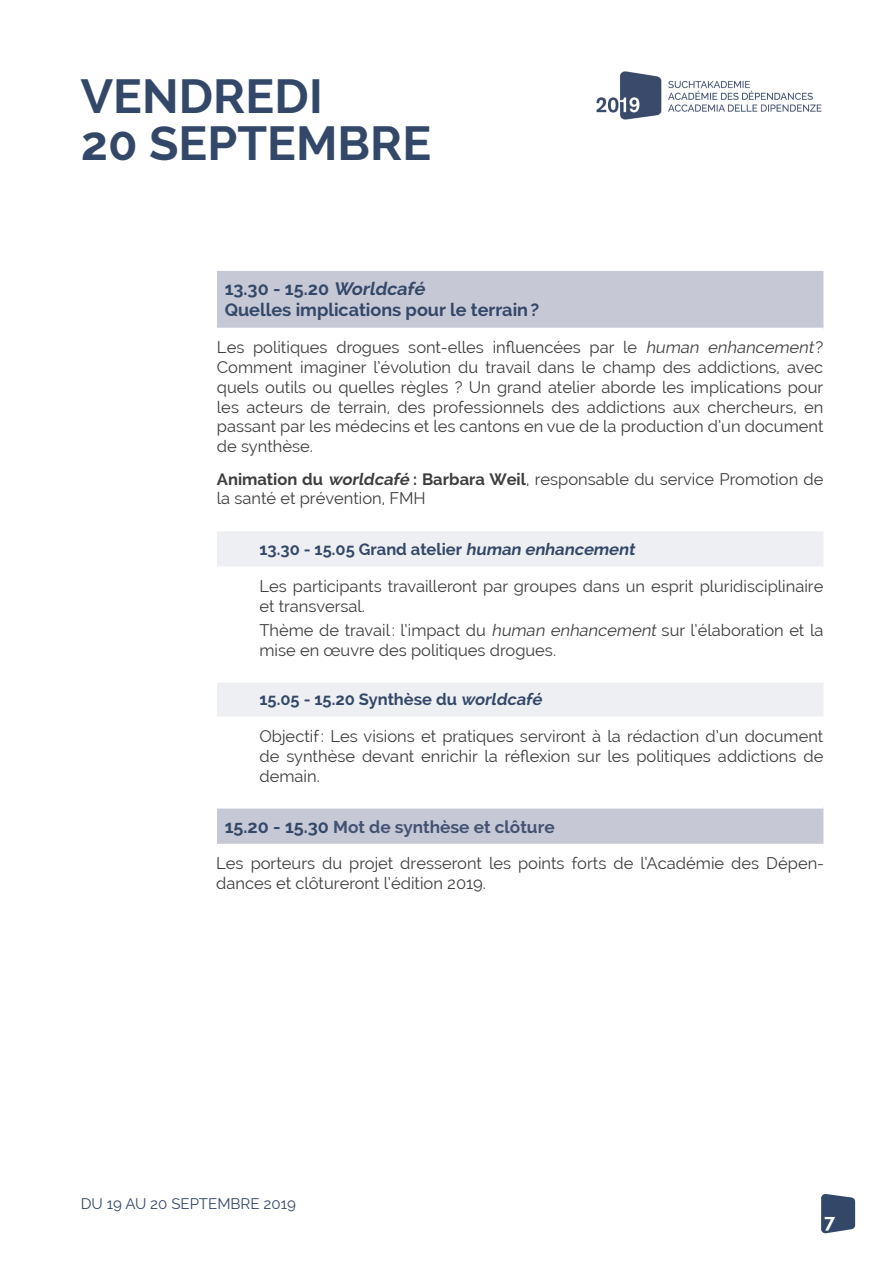
<style>
.page{position:relative;width:893px;height:1263px;background:#fff}
.page>*{position:absolute;margin:0;border:0;box-sizing:border-box;transform-origin:0 0}
.JOUR_ET_DATE{font:700 48px "Raleway";color:#334868}
.t1{font:700 19.5px "Raleway";color:#fff}
.TEXTE_CONTENU{font:700 18px "Raleway";color:#334868}
.HORAIRES_ET_TXT_BLEU{font:700 18px "Raleway";color:#334868}
.HORAIRES_ET_TXT_BLEU-2{font:700 17.25px "Raleway";color:#435373}
.TEXTE_CONTENU-2{font:16.5px/19.8px "Raleway";color:#3e3e3f}
.HORAIRES_ET_TXT_BLEU-3{font:700 16.5px "Raleway";color:#334868}
.t2{font:15px "Raleway";color:#334868}
.s1{font-style:italic}
.s2{font-weight:700}
.s3{font-weight:700;font-style:italic}
.s4{font-size:18px;color:#334868}
</style>
<div class="page">
<svg style="left:821px;top:1194px;width:34px;height:39px"></svg>
<img style="left:596px;top:71px;width:226px;height:49px">
<svg style="left:217px;top:271px;width:606px;height:573px"></svg>
<svg style="left:217px;top:531px;width:606px;height:185px"></svg>
<hr style="left:217px;top:328px;width:606px;height:3px;background:#fff">
<hr style="left:217px;top:528px;width:606px;height:3px;background:#fff">
<hr style="left:217px;top:566px;width:606px;height:3px;background:#fff">
<hr style="left:217px;top:680px;width:606px;height:3px;background:#fff">
<hr style="left:217px;top:716px;width:606px;height:3px;background:#fff">
<hr style="left:217px;top:805px;width:606px;height:3px;background:#fff">
<p class="JOUR_ET_DATE" style="left:81px;top:69px;width:243px">VENDREDI</p>
<p class="JOUR_ET_DATE" style="left:81px;top:115px;width:352px">20 SEPTEMBRE</p>
<p class="HORAIRES_ET_TXT_BLEU" style="left:225px;top:278px;width:205px">13.30 - 15.20 <span class="s1">Worldcafé</span></p>
<p class="TEXTE_CONTENU" style="left:225px;top:300px;width:316px">Quelles implications pour le terrain?</p>
<p class="TEXTE_CONTENU-2" style="left:217px;top:337px;width:608px;text-align:justify">Les politiques drogues sont-elles influencées par le <span class="s1">human enhancement</span>?<br>Comment imaginer l’évolution du travail dans le champ des addictions, avec quels outils ou quelles règles ? Un grand atelier aborde les implications pour les acteurs de terrain, des professionnels des addictions aux chercheurs, en passant par les médecins et les cantons en vue de la production d’un document de synthèse.</p>
<p class="TEXTE_CONTENU-2" style="left:217px;top:469px;width:608px"><span class="s2">Animation du</span> <span class="s3">worldcafé</span> <span class="s2">: Barbara Weil</span>, responsable du service Promotion de la santé et prévention, FMH</p>
<p class="HORAIRES_ET_TXT_BLEU-3" style="left:259px;top:539px;width:380px">13.30 - 15.05 Grand atelier <span class="s1">human enhancement</span></p>
<p class="TEXTE_CONTENU-2" style="left:259px;top:576px;width:565px">Les participants travailleront par groupes dans un esprit pluridisciplinaire et transversal.</p>
<p class="TEXTE_CONTENU-2" style="left:259px;top:620px;width:565px">Thème de travail: l’impact du <span class="s1">human enhancement</span> sur l’élaboration et la mise en œuvre des politiques drogues.</p>
<p class="HORAIRES_ET_TXT_BLEU-3" style="left:259px;top:690px;width:287px">15.05 - 15.20 Synthèse du <span class="s1">worldcafé</span></p>
<p class="TEXTE_CONTENU-2" style="left:259px;top:726px;width:565px;text-align:justify">Objectif: Les visions et pratiques serviront à la rédaction d’un document de synthèse devant enrichir la réflexion sur les politiques addictions de demain.</p>
<p class="HORAIRES_ET_TXT_BLEU-2" style="left:225px;top:816px;width:332px"><span class="s4">15.20 - 15.30</span> Mot de synthèse et clôture</p>
<p class="TEXTE_CONTENU-2" style="left:216px;top:853px;width:609px">Les porteurs du projet dresseront les points forts de l’Académie des Dépen&shy;dances et clôtureront l’édition 2019.</p>
<p class="t2" style="left:81px;top:1195px;width:217px">DU 19 AU 20 SEPTEMBRE 2019</p>
<p class="t1" style="left:824px;top:1210px;width:13px">7</p>
</div>
